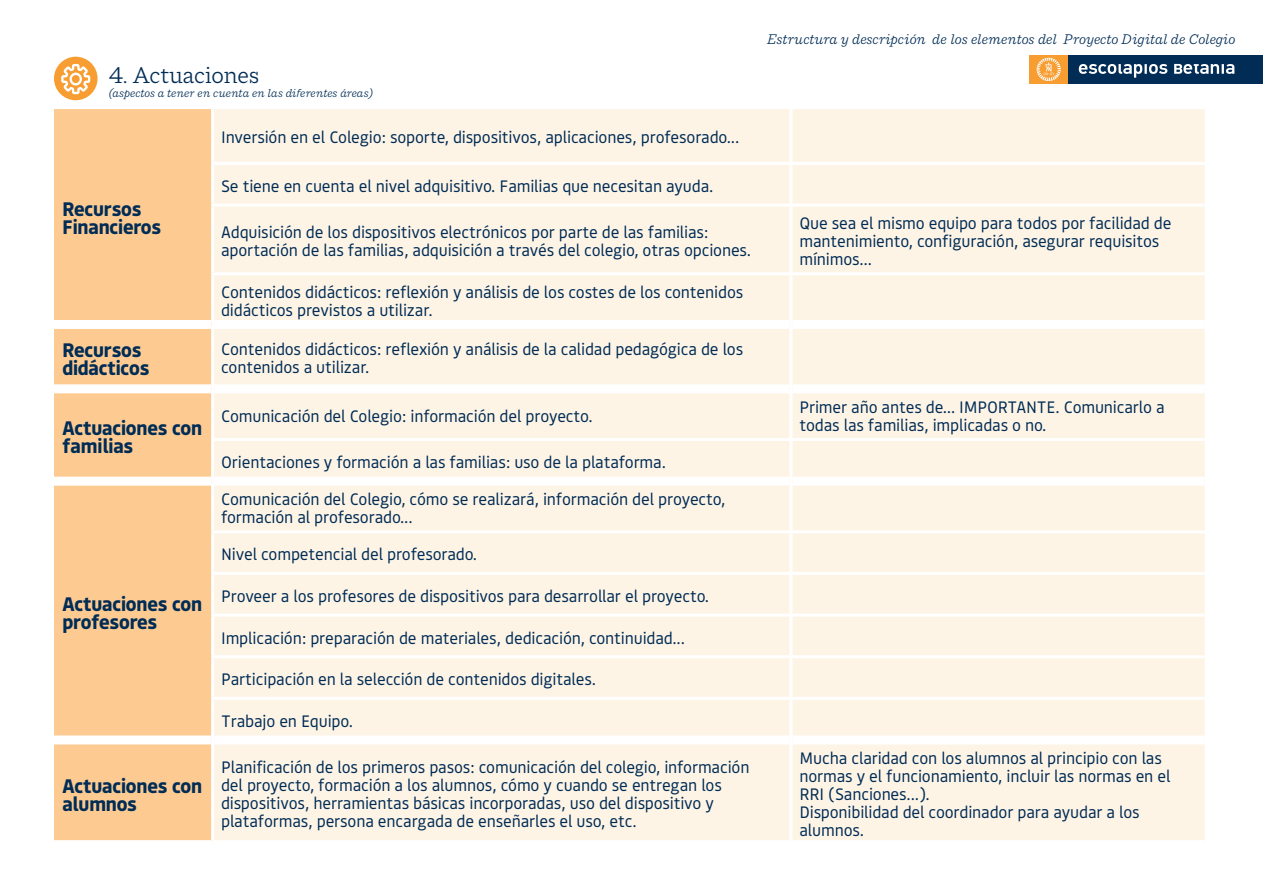
<style>
.page{position:relative;width:1263px;height:893px;background:#fff}
.page>*{position:absolute;margin:0;border:0;box-sizing:border-box;transform-origin:0 0}
.t1{font:300 24.6px "Macklin Slab";color:#002c55}
.titulito{font:700 19.5px/18px "Bould";letter-spacing:-.01em;color:#002c55}
.t2{font:16.5px/18px "Bould";letter-spacing:-.01em;color:#002c55}
.t3{font:italic 300 15px "Macklin Slab";color:#002c55}
.t4{font:italic 300 12.3px "Macklin Slab";color:#002c55}
</style>
<div class="page">
<div style="left:54px;top:57px;width:44px;height:43px;background:#f89d31;border-radius:50%"></div>
<svg style="left:61px;top:64px;width:29px;height:30px"></svg>
<div style="left:54px;top:109px;width:157px;height:731px;background:#fdcb92"></div>
<div style="left:214px;top:109px;width:991px;height:731px;background:#fef4e6"></div>
<div style="left:54px;top:320px;width:157px;height:9px;background:#fff"></div>
<div style="left:54px;top:384px;width:157px;height:9px;background:#fff"></div>
<div style="left:54px;top:477px;width:157px;height:9px;background:#fff"></div>
<div style="left:54px;top:735px;width:157px;height:9px;background:#fff"></div>
<div style="left:214px;top:320px;width:575px;height:9px;background:#fff"></div>
<div style="left:792px;top:320px;width:413px;height:9px;background:#fff"></div>
<div style="left:214px;top:384px;width:575px;height:9px;background:#fff"></div>
<div style="left:792px;top:384px;width:413px;height:9px;background:#fff"></div>
<div style="left:214px;top:477px;width:575px;height:9px;background:#fff"></div>
<div style="left:792px;top:477px;width:413px;height:9px;background:#fff"></div>
<div style="left:214px;top:735px;width:575px;height:9px;background:#fff"></div>
<div style="left:792px;top:735px;width:413px;height:9px;background:#fff"></div>
<hr style="left:789px;top:109px;width:3px;height:53px;background:#fff">
<hr style="left:789px;top:165px;width:3px;height:39px;background:#fff">
<hr style="left:789px;top:207px;width:3px;height:65px;background:#fff">
<hr style="left:789px;top:275px;width:3px;height:49px;background:#fff">
<hr style="left:789px;top:324px;width:3px;height:65px;background:#fff">
<hr style="left:789px;top:389px;width:3px;height:49px;background:#fff">
<hr style="left:789px;top:441px;width:3px;height:40px;background:#fff">
<hr style="left:789px;top:481px;width:3px;height:49px;background:#fff">
<hr style="left:789px;top:533px;width:3px;height:39px;background:#fff">
<hr style="left:789px;top:575px;width:3px;height:39px;background:#fff">
<hr style="left:789px;top:617px;width:3px;height:38px;background:#fff">
<hr style="left:789px;top:658px;width:3px;height:39px;background:#fff">
<hr style="left:789px;top:700px;width:3px;height:40px;background:#fff">
<hr style="left:789px;top:740px;width:3px;height:100px;background:#fff">
<hr style="left:211px;top:530px;width:580px;height:3px;background:#fff">
<hr style="left:791px;top:530px;width:414px;height:3px;background:#fff">
<hr style="left:211px;top:572px;width:580px;height:3px;background:#fff">
<hr style="left:791px;top:572px;width:414px;height:3px;background:#fff">
<hr style="left:211px;top:614px;width:580px;height:3px;background:#fff">
<hr style="left:791px;top:614px;width:414px;height:3px;background:#fff">
<hr style="left:211px;top:655px;width:580px;height:3px;background:#fff">
<hr style="left:791px;top:655px;width:414px;height:3px;background:#fff">
<hr style="left:211px;top:697px;width:580px;height:3px;background:#fff">
<hr style="left:791px;top:697px;width:414px;height:3px;background:#fff">
<hr style="left:211px;top:438px;width:580px;height:3px;background:#fff">
<hr style="left:791px;top:438px;width:414px;height:3px;background:#fff">
<hr style="left:211px;top:162px;width:580px;height:3px;background:#fff">
<hr style="left:791px;top:162px;width:414px;height:3px;background:#fff">
<hr style="left:211px;top:204px;width:580px;height:3px;background:#fff">
<hr style="left:791px;top:204px;width:414px;height:3px;background:#fff">
<hr style="left:211px;top:272px;width:580px;height:3px;background:#fff">
<hr style="left:791px;top:272px;width:414px;height:3px;background:#fff">
<div style="left:1036px;top:55px;width:227px;height:29px;background:#002c55"></div>
<div style="left:1029px;top:55px;width:39px;height:29px;background:#f89d31"></div>
<svg style="left:1036px;top:58px;width:25px;height:23px"></svg>
<svg style="left:1079px;top:64px;width:155px;height:14px"></svg>
<p class="t1" style="left:109px;top:61px;width:152px">4. Actuaciones</p>
<p class="t4" style="left:109px;top:86px;width:266px">(aspectos a tener en cuenta en las diferentes áreas)</p>
<p class="t3" style="left:767px;top:31px;width:470px">Estructura y descripción de los elementos del Proyecto Digital de Colegio</p>
<p class="titulito" style="left:63px;top:199px;width:100px">Recursos<br>Financieros</p>
<p class="t2" style="left:221px;top:128px;width:520px">Inversión en el Colegio: soporte, dispositivos, aplicaciones, profesorado...</p>
<p class="t2" style="left:221px;top:176px;width:494px">Se tiene en cuenta el nivel adquisitivo. Familias que necesitan ayuda.</p>
<p class="t2" style="left:221px;top:223px;width:532px">Adquisición de los dispositivos electrónicos por parte de las familias: aportación de las familias, adquisición a través del colegio, otras opciones.</p>
<p class="t2" style="left:799px;top:214px;width:374px">Que sea el mismo equipo para todos por facilidad de mantenimiento, configuración, asegurar requisitos mínimos…</p>
<p class="t2" style="left:221px;top:282px;width:524px">Contenidos didácticos: reflexión y análisis de los costes de los contenidos didácticos previstos a utilizar.</p>
<p class="titulito" style="left:63px;top:340px;width:88px">Recursos didácticos</p>
<p class="t2" style="left:221px;top:340px;width:524px">Contenidos didácticos: reflexión y análisis de la calidad pedagógica de los contenidos a utilizar.</p>
<p class="titulito" style="left:63px;top:418px;width:141px">Actuaciones con familias</p>
<p class="titulito" style="left:63px;top:594px;width:141px">Actuaciones con profesores</p>
<p class="titulito" style="left:63px;top:775px;width:141px">Actuaciones con alumnos</p>
<p class="t2" style="left:221px;top:406px;width:373px">Comunicación del Colegio: información del proyecto.</p>
<p class="t2" style="left:799px;top:397px;width:367px">Primer año antes de… IMPORTANTE. Comunicarlo a todas las familias, implicadas o no.</p>
<p class="t2" style="left:221px;top:452px;width:446px">Orientaciones y formación a las familias: uso de la plataforma.</p>
<p class="t2" style="left:221px;top:490px;width:506px">Comunicación del Colegio, cómo se realizará, información del proyecto, formación al profesorado...</p>
<p class="t2" style="left:221px;top:545px;width:258px">Nivel competencial del profesorado.</p>
<p class="t2" style="left:221px;top:586px;width:490px">Proveer a los profesores de dispositivos para desarrollar el proyecto.</p>
<p class="t2" style="left:221px;top:628px;width:465px">Implicación: preparación de materiales, dedicación, continuidad...</p>
<p class="t2" style="left:221px;top:670px;width:376px">Participación en la selección de contenidos digitales.</p>
<p class="t2" style="left:221px;top:711px;width:133px">Trabajo en Equipo.</p>
<p class="t2" style="left:221px;top:757px;width:530px">Planificación de los primeros pasos: comunicación del colegio, información del proyecto, formación a los alumnos, cómo y cuando se entregan los dispositivos, herramientas básicas incorporadas, uso del dispositivo y plataformas, persona encargada de enseñarles el uso, etc.</p>
<p class="t2" style="left:799px;top:748px;width:372px">Mucha claridad con los alumnos al principio con las normas y el funcionamiento, incluir las normas en el<br>RRI (Sanciones...).</p>
<p class="t2" style="left:799px;top:802px;width:342px">Disponibilidad del coordinador para ayudar a los alumnos.</p>
</div>
